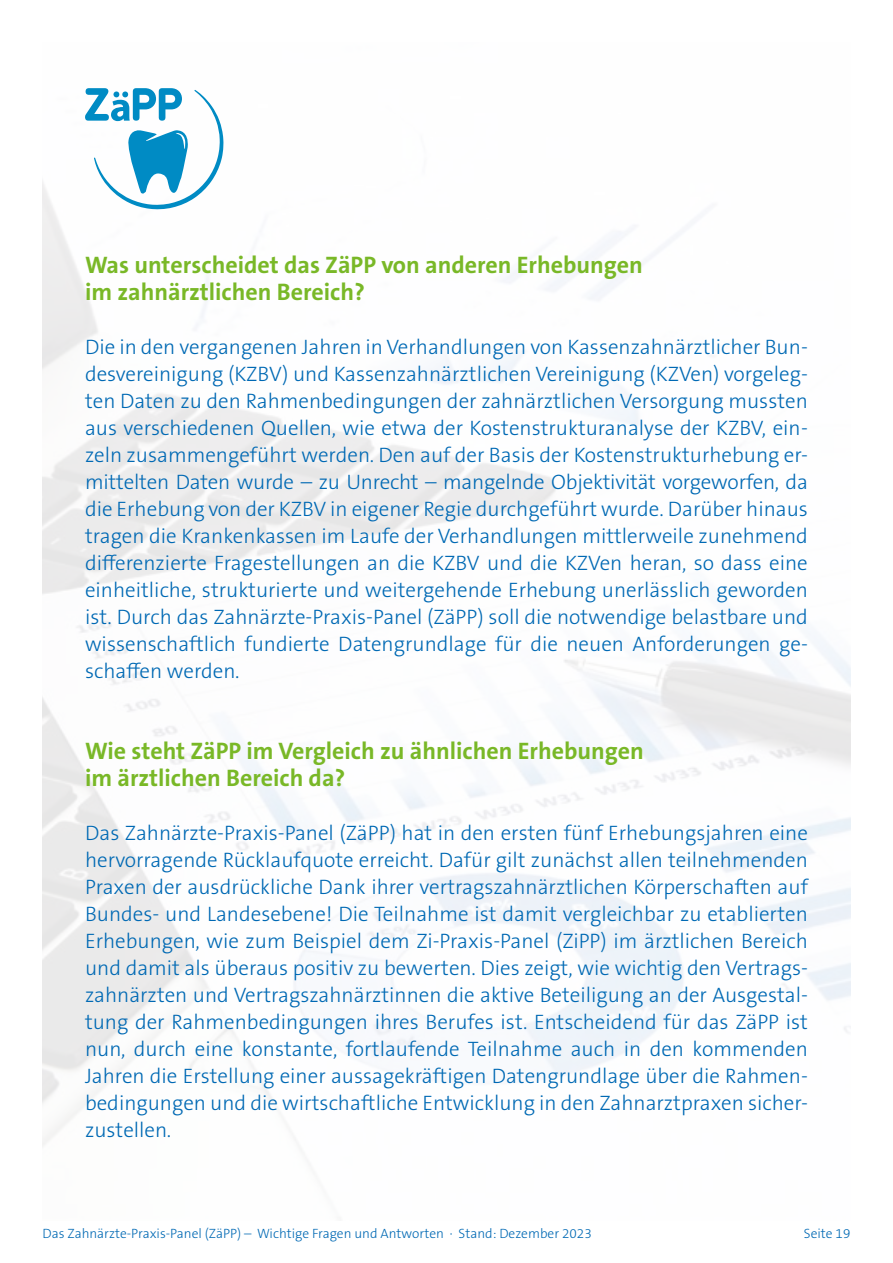
<style>
.page{position:relative;width:893px;height:1263px;background:#fff}
.page>*{position:absolute;margin:0;border:0;box-sizing:border-box;transform-origin:0 0}
.t1{font:700 24px/27px "The Sans B Plus W7";color:#79b827}
.t2{font:300 21px/27px "The Sans B Plus W3";color:#0069b4;text-align:justify}
.t3{font:300 13.5px "The Sans B Plus W3";color:#0069b4}
</style>
<div class="page">
<svg style="left:85px;top:88px;width:138px;height:121px"></svg>
<p class="t1" style="left:85px;top:251px;width:559px">Was unterscheidet das ZäPP von anderen Erhebungen im zahnärztlichen Bereich?</p>
<p class="t2" style="left:85px;top:333px;width:724px">Die in den vergangenen Jahren in Verhandlungen von Kassenzahnärztlicher Bun&shy;desvereinigung (KZBV) und Kassenzahnärztlichen Vereinigung (KZVen) vorgeleg&shy;ten Daten zu den Rahmenbedingungen der zahnärztlichen Versorgung mussten aus verschiedenen Quellen, wie etwa der Kostenstrukturanalyse der KZBV, ein&shy;zeln zusammengeführt werden. Den auf der Basis der Kostenstrukturhebung er&shy;mittelten Daten wurde – zu Unrecht – mangelnde Objektivität vorgeworfen, da die Erhebung von der KZBV in eigener Regie durchgeführt wurde. Darüber hinaus tragen die Krankenkassen im Laufe der Verhandlungen mittlerweile zunehmend differenzierte Fragestellungen an die KZBV und die KZVen heran, so dass eine einheitliche, strukturierte und weitergehende Erhebung unerlässlich geworden ist. Durch das Zahnärzte-Praxis-Panel (ZäPP) soll die notwendige belastbare und wissenschaftlich fundierte Datengrundlage für die neuen Anforderungen ge&shy;schaffen werden.</p>
<p class="t1" style="left:85px;top:737px;width:560px">Wie steht ZäPP im Vergleich zu ähnlichen Erhebungen im ärztlichen Bereich da?</p>
<p class="t2" style="left:85px;top:819px;width:724px">Das Zahnärzte-Praxis-Panel (ZäPP) hat in den ersten fünf Erhebungsjahren eine hervorragende Rücklaufquote erreicht. Dafür gilt zunächst allen teilnehmenden Praxen der ausdrückliche Dank ihrer vertragszahnärztlichen Körperschaften auf Bundes- und Landesebene! Die Teilnahme ist damit vergleichbar zu etablierten Erhebungen, wie zum Beispiel dem Zi-Praxis-Panel (ZiPP) im ärztlichen Bereich und damit als überaus positiv zu bewerten. Dies zeigt, wie wichtig den Vertrags&shy;zahnärzten und Vertragszahnärztinnen die aktive Beteiligung an der Ausgestal&shy;tung der Rahmenbedingungen ihres Berufes ist. Entscheidend für das ZäPP ist nun, durch eine konstante, fortlaufende Teilnahme auch in den kommenden Jahren die Erstellung einer aussagekräftigen Datengrundlage über die Rahmen&shy;bedingungen und die wirtschaftliche Entwicklung in den Zahnarztpraxen sicher&shy;zustellen.</p>
<p class="t3" style="left:43px;top:1224px;width:551px">Das Zahnärzte-Praxis-Panel (ZäPP) – Wichtige Fragen und Antworten · Stand: Dezember 2023</p>
<p class="t3" style="left:804px;top:1224px;width:48px">Seite 19</p>
</div>
